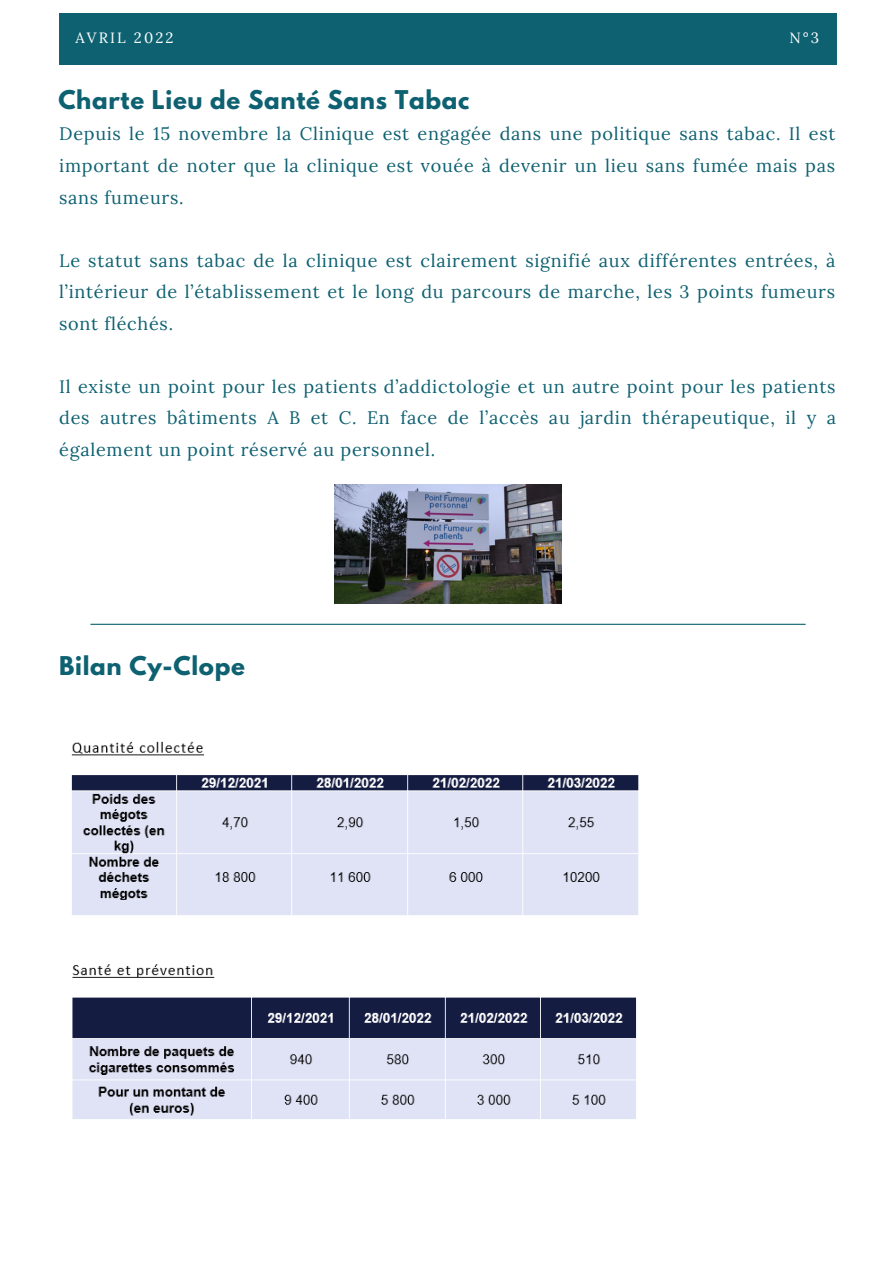
<style>
.page{position:relative;width:894px;height:1264px;background:#fff}
.page>*{position:absolute;margin:0;border:0;box-sizing:border-box;transform-origin:0 0}
.t1{font:700 22.95px "League Spartan";letter-spacing:.03em;color:#0e6171}
.t2{font:18px/31.5px "Lora";letter-spacing:.04em;color:#0e6171;text-align:justify}
.t3{font:14.85px "Lora";letter-spacing:.14em;color:#fff}
</style>
<div class="page">
<div style="left:59px;top:14px;width:777px;height:51px;background:#0e6171"></div>
<img style="left:334px;top:484px;width:227px;height:119px">
<hr style="left:91px;top:623px;width:714px;height:2px;background:#0e6171">
<img style="left:71px;top:741px;width:568px;height:174px">
<img style="left:72px;top:964px;width:565px;height:155px">
<p class="t3" style="left:75px;top:28px;width:99px">AVRIL 2022</p>
<p class="t3" style="left:789px;top:28px;width:31px">N°3</p>
<p class="t1" style="left:58px;top:88px;width:412px">Charte Lieu de Santé Sans Tabac</p>
<p class="t2" style="left:59px;top:118px;width:777px">Depuis le 15 novembre la Clinique est engagée dans une politique sans tabac. Il est important de noter que la clinique est vouée à devenir un lieu sans fumée mais pas sans fumeurs.</p>
<p class="t2" style="left:59px;top:244px;width:777px">Le statut sans tabac de la clinique est clairement signifié aux différentes entrées, à l’intérieur de l’établissement et le long du parcours de marche, les 3 points fumeurs sont fléchés.</p>
<p class="t2" style="left:59px;top:370px;width:778px">Il existe un point pour les patients d’addictologie et un autre point pour les patients des autres bâtiments A B et C. En face de l’accès au jardin thérapeutique, il y a également un point réservé au personnel.</p>
<p class="t1" style="left:59px;top:654px;width:187px">Bilan Cy-Clope</p>
</div>
